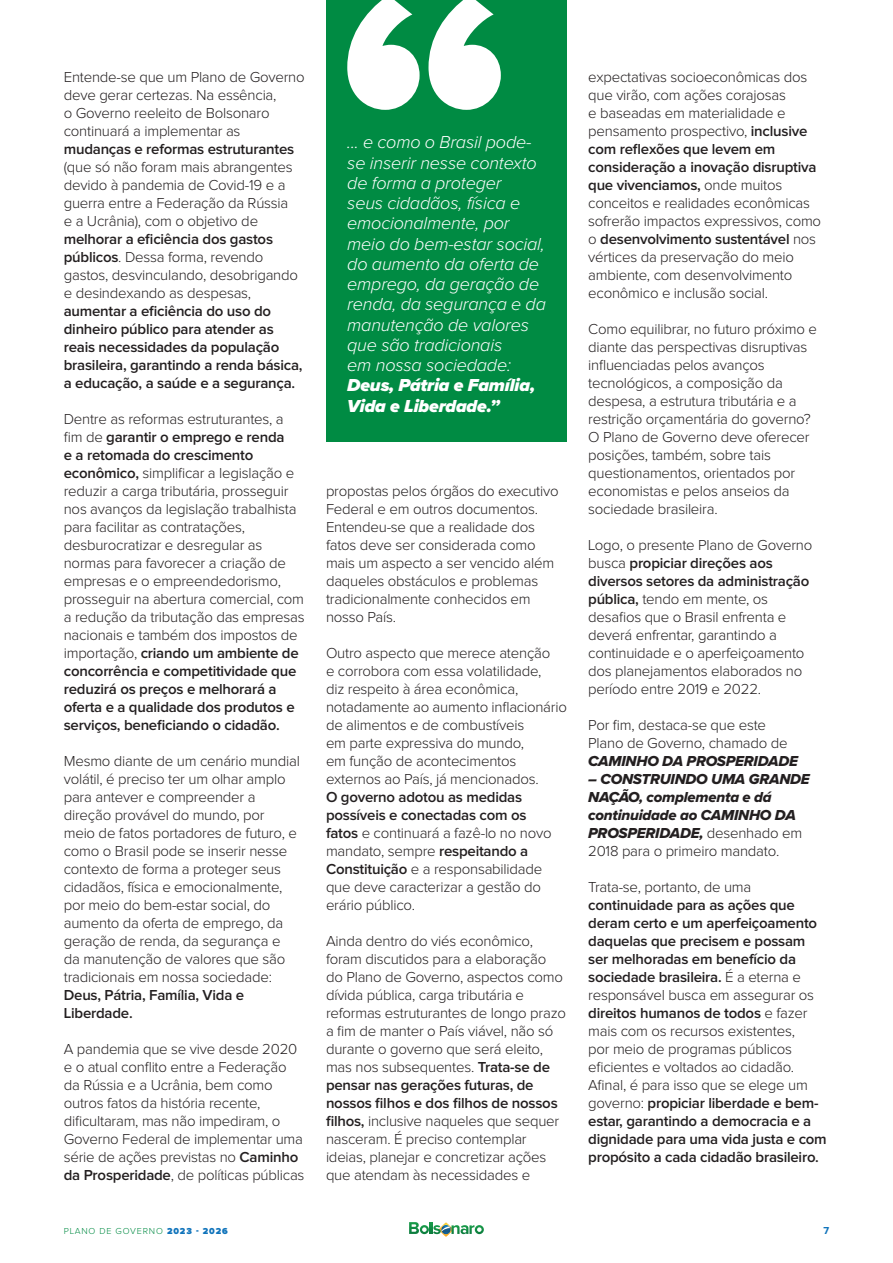
<style>
.page{position:relative;width:893px;height:1263px;background:#fff}
.page>*{position:absolute;margin:0;border:0;box-sizing:border-box;transform-origin:0 0}
.t1{font:italic 300 18px/20.2px "Proxima Nova";letter-spacing:-.01em;color:#fff}
.t2{font:italic 900 18px/20.2px "Proxima Nova";letter-spacing:-.01em;color:#fff}
.t3{font:300 15px/18px "Proxima Nova";letter-spacing:-.015em;color:#231f20}
.t4{font:600 15px/18px "Proxima Nova";letter-spacing:-.015em;color:#231f20}
.t5{font:15px/18px "Proxima Nova Extrabld It";letter-spacing:-.015em;color:#231f20}
.t6{font:700 10.5px "Proxima Nova";color:#1174bb}
.t7{font:300 9px "Proxima Nova";letter-spacing:.09em;color:#008b43}
.s1{font-weight:600}
.s2{font-family:"Proxima Nova";font-weight:300}
.s3{font-weight:300}
.s4{font-weight:900;color:#1174bb}
</style>
<div class="page">
<svg style="left:409px;top:1222px;width:75px;height:15px"></svg>
<div style="left:326px;top:0;width:241px;height:442px;background:#008b43"></div>
<svg style="left:347px;top:0;width:154px;height:110px"></svg>
<p class="t3" style="left:64px;top:68px;width:242px">Entende-se que um Plano de Governo deve gerar certezas. Na essência,<br>o Governo reeleito de Bolsonaro continuará a implementar as</p>
<p class="t4" style="left:64px;top:140px;width:232px">mudanças e reformas estruturantes</p>
<p class="t3" style="left:64px;top:158px;width:230px">(que só não foram mais abrangentes devido à pandemia de Covid-19 e a guerra entre a Federação da Rússia e a Ucrânia), com o objetivo de</p>
<p class="t3" style="left:64px;top:230px;width:236px"><span class="s1">melhorar a eficiência dos gastos públicos</span>. Dessa forma, revendo gastos, desvinculando, desobrigando e desindexando as despesas,</p>
<p class="t4" style="left:64px;top:302px;width:240px">aumentar a eficiência do uso do dinheiro público para atender as reais necessidades da população brasileira, garantindo a renda básica, a educação, a saúde e a segurança.</p>
<p class="t3" style="left:64px;top:410px;width:242px">Dentre as reformas estruturantes, a fim de <span class="s1">garantir o emprego e renda<br>e a retomada do crescimento econômico,</span> simplificar a legislação e reduzir a carga tributária, prosseguir nos avanços da legislação trabalhista para facilitar as contratações, desburocratizar e desregular as normas para favorecer a criação de empresas e o empreendedorismo, prosseguir na abertura comercial, com a redução da tributação das empresas nacionais e também dos impostos de importação, <span class="s1">criando um ambiente de concorrência e competitividade que reduzirá os preços e melhorará a oferta e a qualidade dos produtos e serviços, beneficiando o cidadão.</span></p>
<p class="t3" style="left:64px;top:752px;width:238px">Mesmo diante de um cenário mundial volátil, é preciso ter um olhar amplo para antever e compreender a direção provável do mundo, por<br>meio de fatos portadores de futuro, e como o Brasil pode se inserir nesse contexto de forma a proteger seus cidadãos, física e emocionalmente, por meio do bem-estar social, do aumento da oferta de emprego, da geração de renda, da segurança e da manutenção de valores que são tradicionais em nossa sociedade:</p>
<p class="t4" style="left:64px;top:986px;width:182px">Deus, Pátria, Família, Vida e<br>Liberdade.</p>
<p class="t3" style="left:64px;top:1040px;width:242px">A pandemia que se vive desde 2020 e o atual conflito entre a Federação da Rússia e a Ucrânia, bem como outros fatos da história recente, dificultaram, mas não impediram, o Governo Federal de implementar uma série de ações previstas no <span class="s1">Caminho da Prosperidade</span>, de políticas públicas</p>
<p class="t1" style="left:347px;top:131px;width:200px">... e como o Brasil pode&shy;se inserir nesse contexto de forma a proteger<br>seus cidadãos, física e emocionalmente, por meio do bem-estar social, do aumento da oferta de emprego, da geração de renda, da segurança e da manutenção de valores que são tradicionais<br>em nossa sociedade:</p>
<p class="t2" style="left:347px;top:375px;width:189px">Deus, Pátria e Família,<br>Vida e Liberdade.”</p>
<p class="t3" style="left:326px;top:482px;width:234px">propostas pelos órgãos do executivo<br>Federal e em outros documentos.<br>Entendeu-se que a realidade dos fatos deve ser considerada como mais um aspecto a ser vencido além daqueles obstáculos e problemas tradicionalmente conhecidos em nosso País.</p>
<p class="t3" style="left:326px;top:644px;width:242px">Outro aspecto que merece atenção<br>e corrobora com essa volatilidade,<br>diz respeito à área econômica, notadamente ao aumento inflacionário de alimentos e de combustíveis<br>em parte expressiva do mundo,<br>em função de acontecimentos externos ao País, já mencionados.</p>
<p class="t3" style="left:326px;top:788px;width:227px"><span class="s1">O governo adotou as medidas possíveis e conectadas com os fatos</span> e continuará a fazê-lo no novo mandato, sempre <span class="s1">respeitando a<br>Constituição</span> e a responsabilidade que deve caracterizar a gestão do erário público.</p>
<p class="t3" style="left:326px;top:932px;width:242px">Ainda dentro do viés econômico, foram discutidos para a elaboração do Plano de Governo, aspectos como dívida pública, carga tributária e reformas estruturantes de longo prazo a fim de manter o País viável, não só durante o governo que será eleito, mas nos subsequentes. <span class="s1">Trata-se de pensar nas gerações futuras, de nossos filhos e dos filhos de nossos filhos,</span> inclusive naqueles que sequer nasceram. É preciso contemplar ideias, planejar e concretizar ações que atendam às necessidades e</p>
<p class="t3" style="left:588px;top:68px;width:234px">expectativas socioeconômicas dos que virão, com ações corajosas<br>e baseadas em materialidade e pensamento prospectivo, <span class="s1">inclusive com reflexões que levem em consideração a inovação disruptiva que vivenciamos,</span> onde muitos conceitos e realidades econômicas sofrerão impactos expressivos, como o <span class="s1">desenvolvimento sustentável</span> nos vértices da preservação do meio ambiente, com desenvolvimento econômico e inclusão social.</p>
<p class="t3" style="left:588px;top:320px;width:230px">Como equilibrar, no futuro próximo e diante das perspectivas disruptivas influenciadas pelos avanços tecnológicos, a composição da despesa, a estrutura tributária e a restrição orçamentária do governo?<br>O Plano de Governo deve oferecer posições, também, sobre tais questionamentos, orientados por economistas e pelos anseios da sociedade brasileira.</p>
<p class="t3" style="left:588px;top:536px;width:226px">Logo, o presente Plano de Governo busca <span class="s1">propiciar direções aos diversos setores da administração pública,</span> tendo em mente, os desafios que o Brasil enfrenta e deverá enfrentar, garantindo a continuidade e o aperfeiçoamento dos planejamentos elaborados no período entre 2019 e 2022.</p>
<p class="t3" style="left:588px;top:716px;width:201px">Por fim, destaca-se que este<br>Plano de Governo, chamado de</p>
<p class="t5" style="left:588px;top:752px;width:211px">CAMINHO DA PROSPERIDADE</p>
<p class="t5" style="left:588px;top:770px;width:223px">– CONSTRUINDO UMA GRANDE<br>NAÇÃO, complementa e dá continuidade ao CAMINHO DA<br>PROSPERIDADE, <span class="s2">desenhado em</span></p>
<p class="t3" style="left:588px;top:842px;width:193px">2018 para o primeiro mandato.</p>
<p class="t3" style="left:588px;top:878px;width:165px">Trata-se, portanto, de uma</p>
<p class="t4" style="left:588px;top:896px;width:240px">continuidade para as ações que deram certo e um aperfeiçoamento daquelas que precisem e possam ser melhoradas em benefício da sociedade brasileira. <span class="s3">É a eterna e responsável busca em assegurar os </span>direitos humanos de todos <span class="s3">e fazer mais com os recursos existentes,<br>por meio de programas públicos eficientes e voltados ao cidadão.<br>Afinal, é para isso que se elege um governo:</span> propiciar liberdade e bem&shy;estar, garantindo a democracia e a dignidade para uma vida justa e com propósito a cada cidadão brasileiro.</p>
<p class="t7" style="left:64px;top:1227px;width:166px">PLANO DE GOVERNO <span class="s4">2023 - 2026</span></p>
<p class="t6" style="left:823px;top:1225px;width:7px">7</p>
</div>
